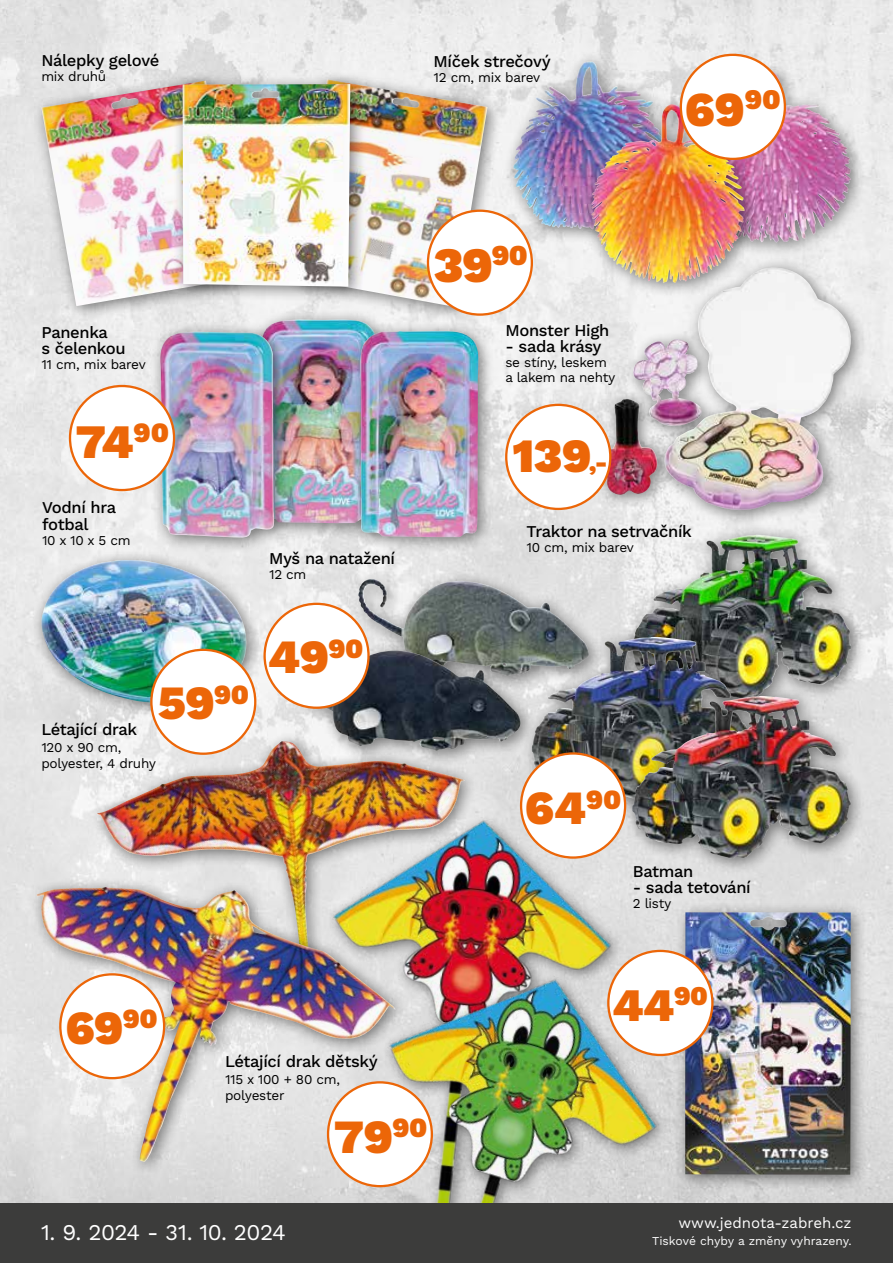
<style>
.page{position:relative;width:893px;height:1263px;background:#fff}
.page>*{position:absolute;margin:0;border:0;box-sizing:border-box;transform-origin:0 0}
.t1{font:900 49.5px "Work Sans";color:#ec6608}
.t2{font:900 48.75px "Work Sans";color:#ec6608}
.t3{font:900 48px "Work Sans";color:#ec6608}
.t4{font:900 47.7px "Work Sans";letter-spacing:-.01em;color:#ec6608}
.t5{font:900 46.5px "Work Sans";color:#ec6608}
.t6{font:900 28.05px "Work Sans";color:#ec6608}
.t7{font:22.5px "Work Sans";letter-spacing:-.02em;color:#fff}
.t8{font:500 16.5px/16.5px "Work Sans";letter-spacing:-.02em;color:#000}
.t9{font:15px "Work Sans";color:#fff}
.t10{font:13.5px/16.5px "Work Sans";letter-spacing:-.02em;color:#000}
.t11{font:12px "Work Sans";color:#fff}
.s1{font-size:23.85px}
</style>
<div class="page">
<img style="left:0;top:0;width:893px;height:1203px">
<div style="left:674px;top:902px;width:194px;height:289px;background:#000;opacity:.5"></div>
<img style="left:685px;top:912px;width:166px;height:263px">
<div style="left:504px;top:51px;width:183px;height:194px;background:#000;opacity:.5"></div>
<img style="left:513px;top:62px;width:76px;height:166px">
<div style="left:608px;top:951px;width:104px;height:104px;background:#fff;border-radius:50%"></div>
<div style="left:349px;top:569px;width:256px;height:122px;background:#000;opacity:.5"></div>
<img style="left:358px;top:579px;width:231px;height:61px">
<div style="left:279px;top:640px;width:258px;height:127px;background:#000;opacity:.5"></div>
<img style="left:289px;top:650px;width:231px;height:101px">
<div style="left:31px;top:549px;width:232px;height:170px;background:#000;opacity:.5"></div>
<img style="left:40px;top:560px;width:210px;height:143px">
<div style="left:683px;top:61px;width:183px;height:197px;background:#000;opacity:.5"></div>
<img style="left:693px;top:71px;width:78px;height:161px">
<div style="left:582px;top:94px;width:178px;height:204px;background:#000;opacity:.5"></div>
<img style="left:590px;top:106px;width:77px;height:151px">
<div style="left:250px;top:309px;width:144px;height:231px;background:#000;opacity:.5"></div>
<img style="left:260px;top:317px;width:90px;height:206px">
<div style="left:350px;top:320px;width:145px;height:234px;background:#000;opacity:.5"></div>
<img style="left:358px;top:331px;width:120px;height:206px">
<div style="left:149px;top:322px;width:142px;height:232px;background:#000;opacity:.5"></div>
<img style="left:160px;top:332px;width:115px;height:207px">
<div style="left:623px;top:524px;width:244px;height:191px;background:#000;opacity:.5"></div>
<img style="left:632px;top:535px;width:198px;height:150px">
<div style="left:522px;top:626px;width:244px;height:191px;background:#000;opacity:.5"></div>
<img style="left:532px;top:637px;width:215px;height:149px">
<div style="left:622px;top:685px;width:245px;height:189px;background:#000;opacity:.5"></div>
<img style="left:632px;top:696px;width:216px;height:163px">
<div style="left:283px;top:69px;width:221px;height:253px;background:#000;opacity:.5"></div>
<img style="left:294px;top:79px;width:193px;height:228px">
<div style="left:32px;top:70px;width:222px;height:252px;background:#000;opacity:.5"></div>
<img style="left:41px;top:81px;width:198px;height:225px">
<div style="left:172px;top:74px;width:194px;height:229px;background:#000;opacity:.5"></div>
<img style="left:183px;top:84px;width:167px;height:203px">
<div style="left:589px;top:257px;width:279px;height:269px;background:#000;opacity:.5"></div>
<img style="left:614px;top:268px;width:237px;height:244px">
<div style="left:88px;top:731px;width:391px;height:308px;background:#000;opacity:.5"></div>
<img style="left:97px;top:741px;width:368px;height:136px">
<div style="left:27px;top:877px;width:384px;height:300px;background:#000;opacity:.5"></div>
<img style="left:37px;top:887px;width:265px;height:275px">
<img style="left:302px;top:794px;width:324px;height:409px">
<img style="left:337px;top:927px;width:357px;height:276px">
<div style="left:151px;top:650px;width:104px;height:104px;background:#fff;border-radius:50%"></div>
<div style="left:150px;top:649px;width:106px;height:106px;border:2px solid #ec6608;border-radius:50%"></div>
<div style="left:521px;top:753px;width:104px;height:104px;background:#fff;border-radius:50%"></div>
<div style="left:520px;top:752px;width:106px;height:107px;border:2px solid #ec6608;border-radius:50%"></div>
<div style="left:428px;top:211px;width:104px;height:104px;background:#fff;border-radius:50%"></div>
<div style="left:427px;top:210px;width:106px;height:106px;border:2px solid #ec6608;border-radius:50%"></div>
<div style="left:681px;top:55px;width:104px;height:104px;background:#fff;border-radius:50%"></div>
<div style="left:680px;top:54px;width:106px;height:106px;border:2px solid #ec6608;border-radius:50%"></div>
<div style="left:506px;top:405px;width:104px;height:104px;background:#fff;border-radius:50%"></div>
<div style="left:505px;top:404px;width:106px;height:106px;border:2px solid #ec6608;border-radius:50%"></div>
<div style="left:70px;top:386px;width:104px;height:104px;background:#fff;border-radius:50%"></div>
<div style="left:69px;top:385px;width:106px;height:106px;border:2px solid #ec6608;border-radius:50%"></div>
<div style="left:265px;top:604px;width:103px;height:104px;background:#fff;border-radius:50%"></div>
<div style="left:263px;top:603px;width:107px;height:106px;border:2px solid #ec6608;border-radius:50%"></div>
<div style="left:328px;top:1082px;width:104px;height:104px;background:#fff;border-radius:50%"></div>
<div style="left:327px;top:1081px;width:106px;height:106px;border:2px solid #ec6608;border-radius:50%"></div>
<div style="left:60px;top:974px;width:104px;height:104px;background:#fff;border-radius:50%"></div>
<div style="left:59px;top:973px;width:106px;height:106px;border:2px solid #ec6608;border-radius:50%"></div>
<div style="left:0;top:1203px;width:893px;height:60px;background:#3c3c3b"></div>
<p class="t8" style="left:41px;top:53px;width:120px">Nálepky gelové</p>
<p class="t10" style="left:41px;top:69px;width:66px">mix druhů</p>
<p class="t8" style="left:433px;top:54px;width:119px">Míček strečový</p>
<p class="t10" style="left:433px;top:70px;width:108px">12 cm, mix barev</p>
<h2 class="t2" style="left:685px;top:81px;width:97px">69<sup>90</sup></h2>
<p class="t8" style="left:41px;top:325px;width:86px">Panenka<br>s čelenkou</p>
<p class="t10" style="left:41px;top:357px;width:106px">11 cm, mix barev</p>
<h3 class="t6" style="left:134px;top:416px;width:37px">90</h3>
<h3 class="t3" style="left:75px;top:414px;width:60px">74</h3>
<p class="t8" style="left:42px;top:500px;width:76px">Vodní hra fotbal</p>
<p class="t10" style="left:42px;top:533px;width:90px">10 x 10 x 5 cm</p>
<p class="t8" style="left:269px;top:551px;width:127px">Myš na natažení</p>
<p class="t10" style="left:269px;top:567px;width:39px">12 cm</p>
<h3 class="t4" style="left:158px;top:676px;width:92px">59<sup>90</sup></h3>
<p class="t8" style="left:41px;top:722px;width:97px">Létající drak</p>
<p class="t10" style="left:41px;top:739px;width:116px">120 x 90 cm, polyester, 4 druhy</p>
<h3 class="t4" style="left:268px;top:630px;width:97px">49<sup>90</sup></h3>
<h3 class="t4" style="left:65px;top:1000px;width:94px">69<sup>90</sup></h3>
<p class="t8" style="left:225px;top:1054px;width:154px">Létající drak dětský</p>
<p class="t10" style="left:225px;top:1071px;width:116px">115 x 100 + 80 cm, polyester</p>
<h1 class="t1" style="left:434px;top:236px;width:95px">39<sup>90</sup></h1>
<p class="t8" style="left:505px;top:323px;width:106px">Monster High</p>
<p class="t8" style="left:505px;top:339px;width:98px">- sada krásy</p>
<p class="t10" style="left:505px;top:356px;width:112px;line-height:15px">se stíny, leskem a lakem na nehty</p>
<h3 class="t4" style="left:512px;top:428px;width:97px">139<span class="s1">,-</span></h3>
<p class="t8" style="left:527px;top:524px;width:167px">Traktor na setrvačník</p>
<p class="t10" style="left:527px;top:540px;width:109px">10 cm, mix barev</p>
<h3 class="t4" style="left:525px;top:781px;width:98px">64<sup>90</sup></h3>
<p class="t8" style="left:633px;top:864px;width:62px">Batman</p>
<p class="t8" style="left:633px;top:880px;width:119px">- sada tetování</p>
<p class="t10" style="left:633px;top:896px;width:40px">2 listy</p>
<h3 class="t5" style="left:613px;top:978px;width:97px">44<sup>90</sup></h3>
<h3 class="t7" style="left:41px;top:1219px;width:246px">1. 9. 2024 - 31. 10. 2024</h3>
<h3 class="t4" style="left:333px;top:1109px;width:95px">79<sup>90</sup></h3>
<p class="t9" style="left:678px;top:1214px;width:175px">www.jednota-zabreh.cz</p>
<p class="t11" style="left:652px;top:1233px;width:201px">Tiskové chyby a změny vyhrazeny.</p>
</div>
